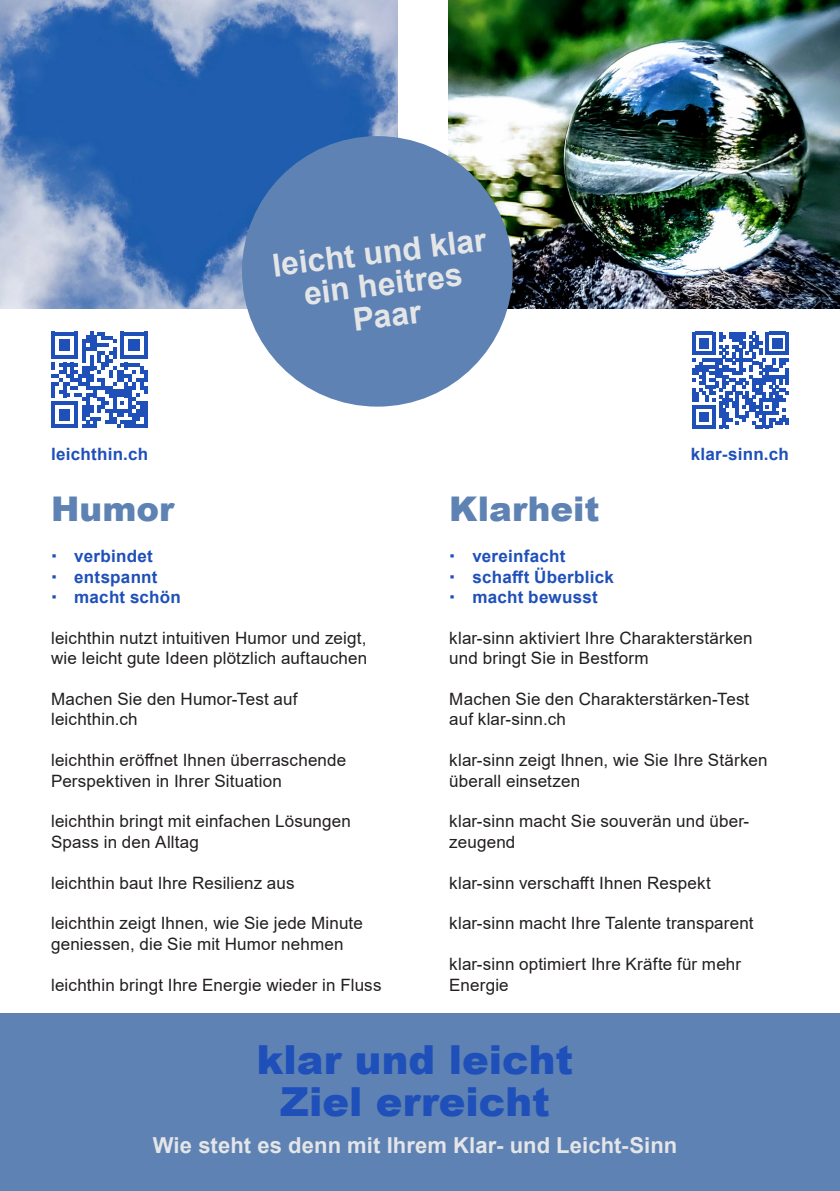
<style>
.page{position:relative;width:840px;height:1191px;background:#fff}
.page>*{position:absolute;margin:0;border:0;box-sizing:border-box;transform-origin:0 0}
.t1{font:900 40px "Arial";color:#1f50ba}
.t2{font:900 34px "Arial";color:#5d82b3}
.t3{font:700 31.8px/31.8px "Arial";color:#e4e5e7;text-align:center}
.t4{font:700 22px "Arial";letter-spacing:.005em;color:#e4e5e7}
.t5{font:17px/20.4px "Arial";letter-spacing:.01em;color:#231f20}
.t6{font:700 17px "Arial";letter-spacing:.015em;color:#1f50ba}
</style>
<div class="page">
<img style="left:0;top:0;width:397px;height:308px">
<img style="left:448px;top:0;width:391px;height:308px">
<div style="left:242px;top:136px;width:270px;height:270px;background:#5d82b3;border-radius:50%"></div>
<div style="left:0;top:1013px;width:839px;height:178px;background:#5d82b3"></div>
<svg style="left:51px;top:332px;width:96px;height:96px"></svg>
<svg style="left:692px;top:332px;width:96px;height:96px"></svg>
<p class="t3" style="left:270px;top:250px;width:217px;rotate:-7deg">leicht und klar ein heitres<br>Paar</p>
<p class="t6" style="left:51px;top:442px;width:99px">leichthin.ch</p>
<p class="t2" style="left:51px;top:484px;width:125px">Humor</p>
<p class="t6" style="left:74px;top:544px;width:80px">verbindet</p>
<p class="t6" style="left:74px;top:564px;width:85px">entspannt</p>
<p class="t6" style="left:74px;top:585px;width:108px">macht schön</p>
<p class="t5" style="left:51px;top:627px;width:317px">leichthin nutzt intuitiven Humor und zeigt, wie leicht gute Ideen plötzlich auftauchen</p>
<p class="t5" style="left:51px;top:688px;width:248px">Machen Sie den Humor-Test auf leichthin.ch</p>
<p class="t5" style="left:51px;top:750px;width:296px">leichthin eröffnet Ihnen überraschende<br>Perspektiven in Ihrer Situation</p>
<p class="t5" style="left:51px;top:811px;width:301px">leichthin bringt mit einfachen Lösungen<br>Spass in den Alltag</p>
<p class="t5" style="left:51px;top:872px;width:245px">leichthin baut Ihre Resilienz aus</p>
<p class="t5" style="left:51px;top:913px;width:313px">leichthin zeigt Ihnen, wie Sie jede Minute geniessen, die Sie mit Humor nehmen</p>
<p class="t5" style="left:51px;top:974px;width:332px">leichthin bringt Ihre Energie wieder in Fluss</p>
<p class="t6" style="left:690px;top:442px;width:100px">klar-sinn.ch</p>
<p class="t2" style="left:449px;top:484px;width:152px">Klarheit</p>
<p class="t6" style="left:472px;top:544px;width:94px">vereinfacht</p>
<p class="t6" style="left:472px;top:564px;width:143px">schafft Überblick</p>
<p class="t6" style="left:472px;top:585px;width:127px">macht bewusst</p>
<p class="t5" style="left:449px;top:627px;width:304px">klar-sinn aktiviert Ihre Charakterstärken und bringt Sie in Bestform</p>
<p class="t5" style="left:449px;top:688px;width:301px">Machen Sie den Charakterstärken-Test auf klar-sinn.ch</p>
<p class="t5" style="left:449px;top:750px;width:319px">klar-sinn zeigt Ihnen, wie Sie Ihre Stärken überall einsetzen</p>
<p class="t5" style="left:449px;top:811px;width:300px">klar-sinn macht Sie souverän und über&shy;zeugend</p>
<p class="t5" style="left:449px;top:872px;width:263px">klar-sinn verschafft Ihnen Respekt</p>
<p class="t5" style="left:449px;top:913px;width:305px">klar-sinn macht Ihre Talente transparent</p>
<p class="t5" style="left:449px;top:954px;width:293px">klar-sinn optimiert Ihre Kräfte für mehr<br>Energie</p>
<p class="t1" style="left:257px;top:1030px;width:317px">klar und leicht</p>
<p class="t1" style="left:280px;top:1072px;width:271px">Ziel erreicht</p>
<p class="t4" style="left:153px;top:1130px;width:526px">Wie steht es denn mit Ihrem Klar- und Leicht-Sinn</p>
</div>
